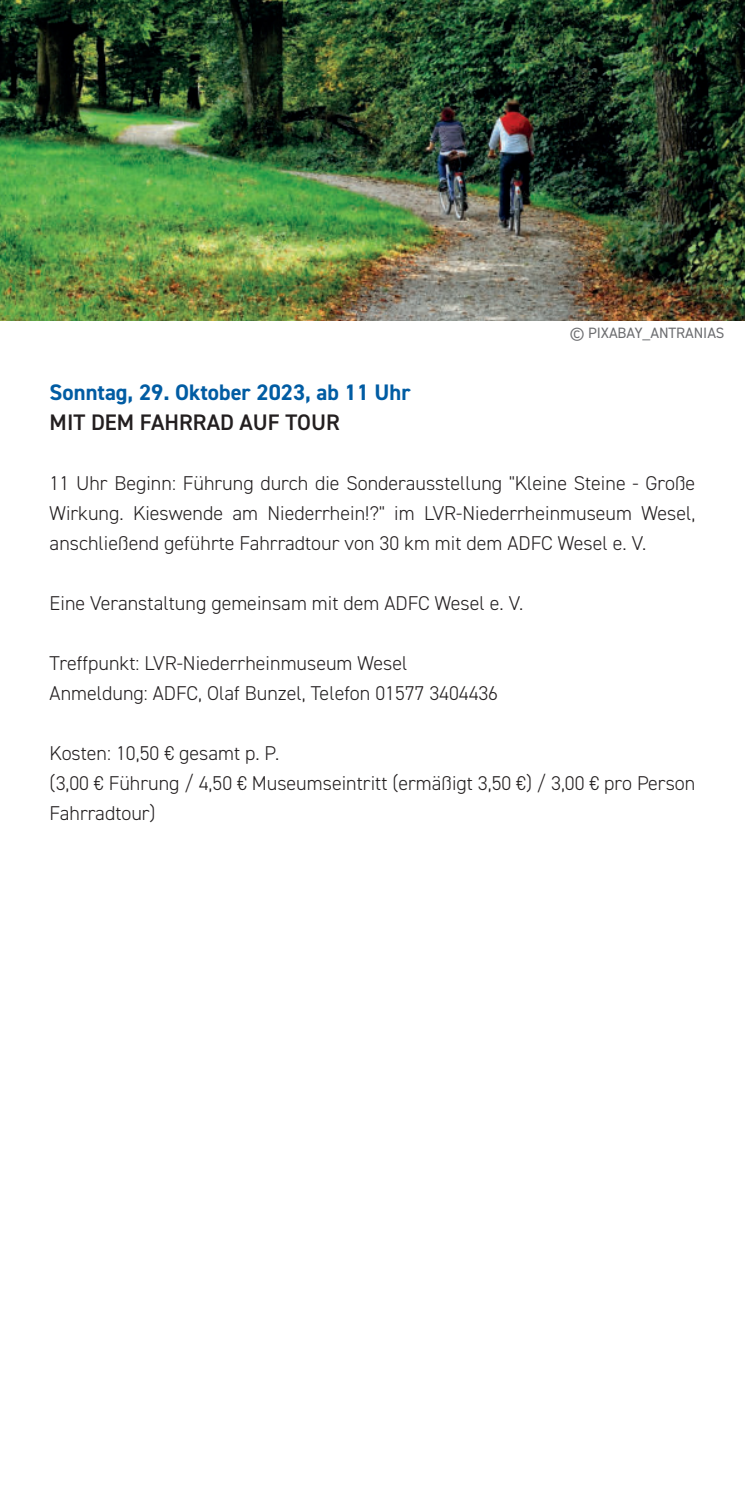
<style>
.page{position:relative;width:745px;height:1489px;background:#fff}
.page>*{position:absolute;margin:0;border:0;box-sizing:border-box;transform-origin:0 0}
.t1{font:700 22.5px "DIN2014";color:#015ca3}
.t2{font:600 22.5px "DIN2014";color:#231f20}
.t3{font:300 20px/30px "DIN2014";color:#231f20}
.t4{font:15px "DIN2014";letter-spacing:-.005em;color:#6d6e71}
</style>
<div class="page">
<img style="left:0;top:0;width:744px;height:321px">
<p class="t1" style="left:50px;top:384px;width:362px">Sonntag, 29. Oktober 2023, ab 11 Uhr</p>
<p class="t2" style="left:50px;top:409px;width:291px">MIT DEM FAHRRAD AUF TOUR</p>
<p class="t4" style="left:569px;top:327px;width:156px">© PIXABAY_ANTRANIAS</p>
<p class="t3" style="left:50px;top:469px;width:646px;text-align:justify">11 Uhr Beginn: Führung durch die Sonderausstellung "Kleine Steine - Große Wirkung. Kieswende am Niederrhein!?" im LVR-Niederrheinmuseum Wesel, anschließend geführte Fahrradtour von 30 km mit dem ADFC Wesel e. V.</p>
<p class="t3" style="left:50px;top:589px;width:475px">Eine Veranstaltung gemeinsam mit dem ADFC Wesel e. V.</p>
<p class="t3" style="left:50px;top:649px;width:449px">Treffpunkt: LVR-Niederrheinmuseum Wesel<br>Anmeldung: ADFC, Olaf Bunzel, Telefon 01577 3404436</p>
<p class="t3" style="left:50px;top:739px;width:646px">Kosten: 10,50 € gesamt p. P.<br>(3,00 € Führung / 4,50 € Museumseintritt (ermäßigt 3,50 €) / 3,00 € pro Person<br>Fahrradtour)</p>
</div>
